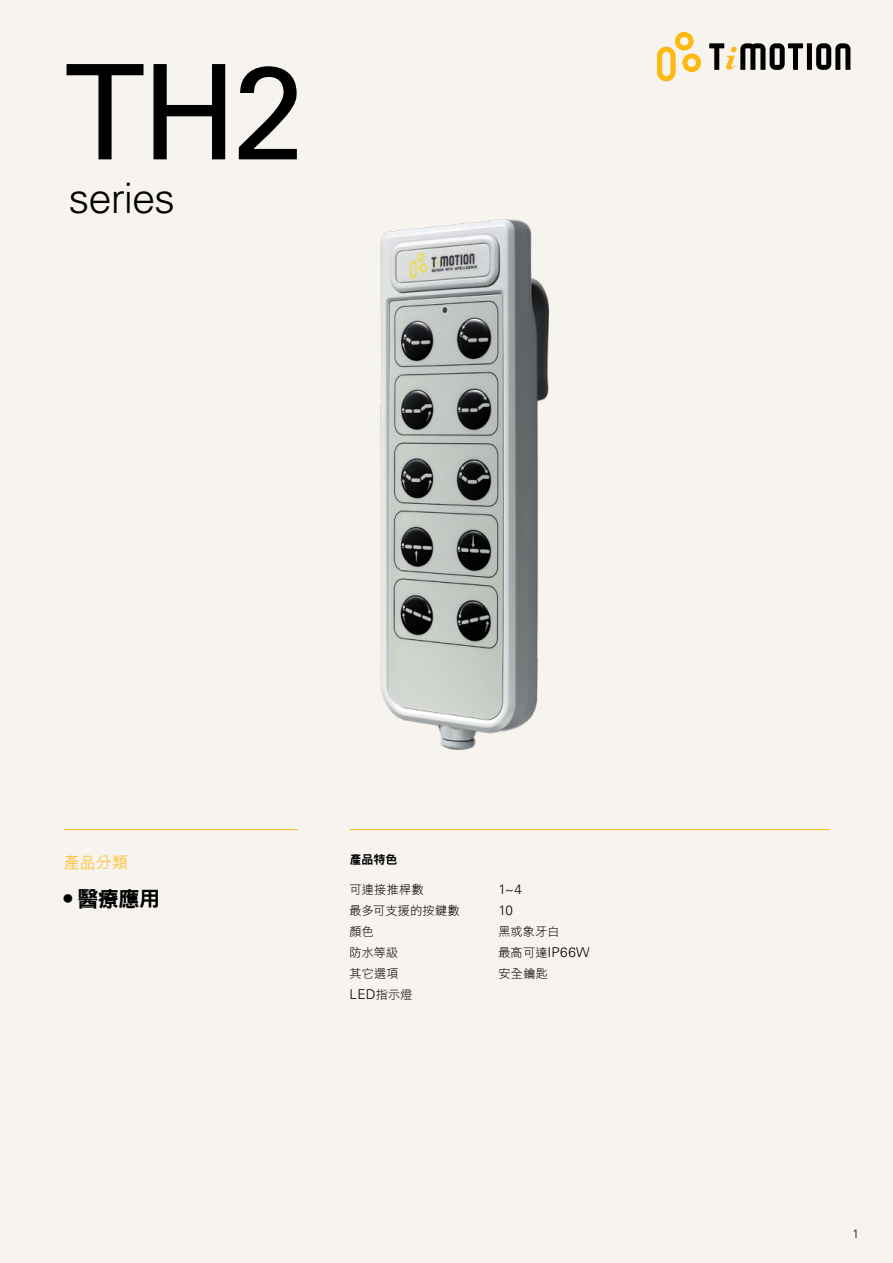
<style>
.page{position:relative;width:893px;height:1263px;background:#f7f3ef}
.page>*{position:absolute;margin:0;border:0;box-sizing:border-box;transform-origin:0 0}
.t1{font:132px "Univers LT Std";color:#000}
.t2{font:300 42px "Univers LT Std";letter-spacing:-.025em;color:#000}
.t3{font:21.15px "DFN Hei W9 WIN BF";color:#000}
.t4{font:15.9px "DF Hei W3 WIN BF";color:#fdb812}
.t5{font:300 13.5px "Univers LT Std";letter-spacing:.02em;color:#000}
.t6{font:12px "DF Hei W3 WIN BF";letter-spacing:.03em;color:#000}
.t7{font:12px "DFN Hei W9 WIN BF";color:#000}
.t8{font:300 12px "Univers LT Std";color:#000}
.s1{font-family:"Univers LT Std";font-weight:700;font-size:23.85px}
.s2{font-family:"DF Hei W3 WIN BF";font-weight:400;font-size:12px}
</style>
<div class="page">
<svg style="left:657px;top:32px;width:44px;height:49px"></svg>
<div style="left:807px;top:43px;width:5px;height:27px;background:#000"></div>
<svg style="left:816px;top:43px;width:34px;height:27px"></svg>
<svg style="left:709px;top:43px;width:94px;height:27px"></svg>
<hr style="left:350px;top:829px;width:479px;height:1px;background:#fdb812">
<hr style="left:64px;top:829px;width:234px;height:1px;background:#fdb812">
<img style="left:380px;top:219px;width:170px;height:532px">
<h1 class="t1" style="left:64px;top:34px;width:243px">TH2</h1>
<h2 class="t2" style="left:69px;top:173px;width:108px">series</h2>
<h3 class="t4" style="left:64px;top:854px;width:66px">產品分類</h3>
<h3 class="t3" style="left:64px;top:888px;width:98px"><span class="s1">•</span> 醫療應用</h3>
<p class="t7" style="left:350px;top:854px;width:49px">產品特色</p>
<p class="t6" style="left:350px;top:883px;width:76px">可連接推桿數</p>
<p class="t5" style="left:498px;top:881px;width:25px">1~4</p>
<p class="t6" style="left:350px;top:904px;width:112px">最多可支援的按鍵數</p>
<p class="t5" style="left:498px;top:902px;width:16px">10</p>
<p class="t6" style="left:350px;top:925px;width:26px">顏色</p>
<p class="t6" style="left:498px;top:925px;width:63px">黑或象牙白</p>
<p class="t6" style="left:350px;top:946px;width:50px">防水等級</p>
<p class="t5" style="left:498px;top:944px;width:93px"><span class="s2">最高可達</span>IP66W</p>
<p class="t6" style="left:350px;top:967px;width:50px">其它選項</p>
<p class="t6" style="left:498px;top:967px;width:51px">安全鑰匙</p>
<p class="t5" style="left:350px;top:986px;width:65px">LED<span class="s2">指示燈</span></p>
<p class="t8" style="left:852px;top:1226px;width:8px">1</p>
</div>
